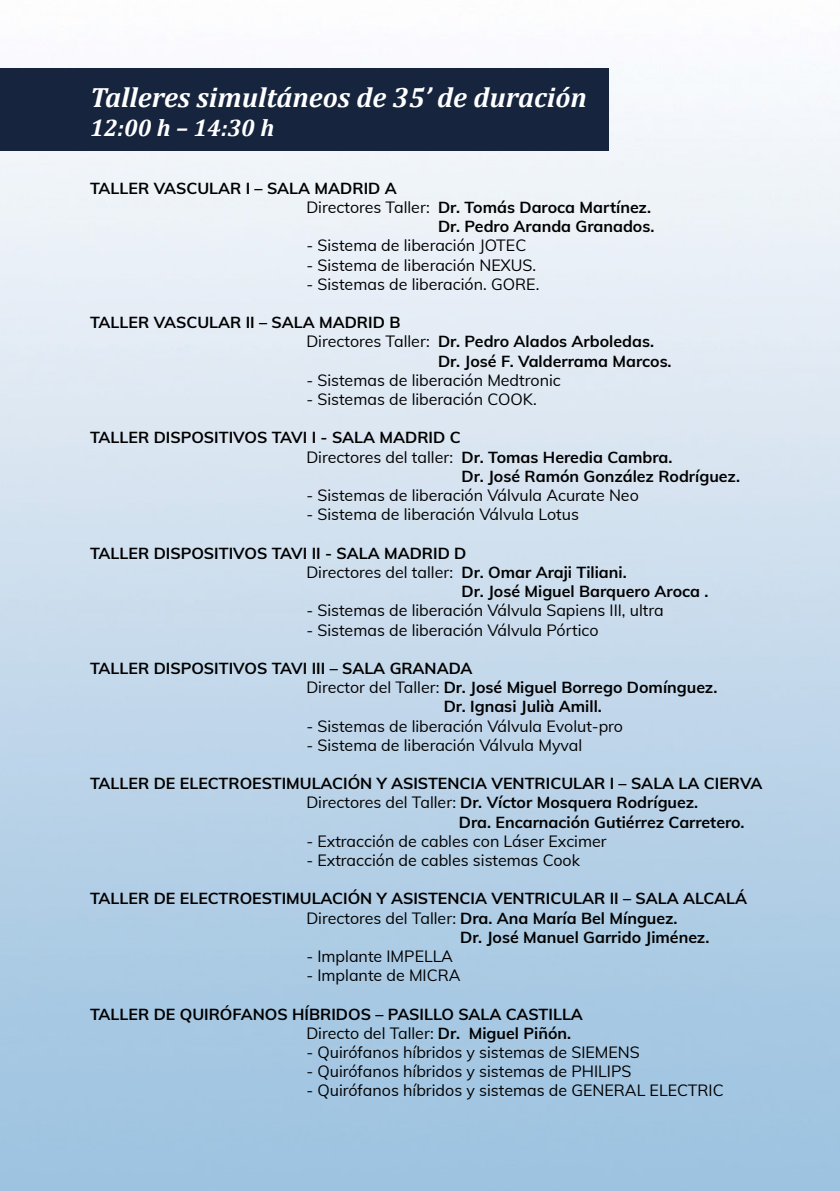
<style>
.page{position:relative;width:840px;height:1191px;background:#fff}
.page>*{position:absolute;margin:0;border:0;box-sizing:border-box;transform-origin:0 0}
.t1{font:italic 700 28px "Cambria";color:#fff}
.t2{font:italic 700 24px "Cambria";color:#fff}
.t3{font:700 16px/19.2px "Muli";color:#000}
.t4{font:16px "Muli";color:#000}
.s1{font-weight:400}
.s2{font-weight:700}
</style>
<div class="page">
<img style="left:0;top:62px;width:839px;height:1129px">
<div style="left:0;top:68px;width:608px;height:82px;background:#16253d"></div>
<h1 class="t1" style="left:90px;top:78px;width:498px">Talleres simultáneos de 35’ de duración</h1>
<h2 class="t2" style="left:90px;top:111px;width:185px">12:00 h – 14:30 h</h2>
<p class="t3" style="left:90px;top:178px;width:308px">TALLER VASCULAR I – SALA MADRID A</p>
<p class="t3" style="left:306px;top:197px;width:346px"><span class="s1">Directores Taller:</span> Dr. Tomás Daroca Martínez.</p>
<p class="t3" style="left:438px;top:216px;width:218px">Dr. Pedro Aranda Granados.</p>
<p class="t4" style="left:306px;top:234px;width:221px">- Sistema de liberación JOTEC</p>
<p class="t4" style="left:306px;top:253px;width:231px">- Sistema de liberación NEXUS.</p>
<p class="t4" style="left:306px;top:272px;width:234px">- Sistemas de liberación. GORE.</p>
<p class="t3" style="left:90px;top:312px;width:311px">TALLER VASCULAR II – SALA MADRID B</p>
<p class="t3" style="left:306px;top:331px;width:349px"><span class="s1">Directores Taller:</span> Dr. Pedro Alados Arboledas.</p>
<p class="t3" style="left:438px;top:350px;width:235px">Dr. José F. Valderrama Marcos.</p>
<p class="t4" style="left:306px;top:368px;width:256px">- Sistemas de liberación Medtronic</p>
<p class="t4" style="left:306px;top:387px;width:232px">- Sistemas de liberación COOK.</p>
<p class="t3" style="left:90px;top:427px;width:372px">TALLER DISPOSITIVOS TAVI I - SALA MADRID C</p>
<p class="t3" style="left:306px;top:446px;width:367px"><span class="s1">Directores del taller:</span> Dr. Tomas Heredia Cambra.</p>
<p class="t3" style="left:461px;top:466px;width:280px">Dr. José Ramón González Rodríguez.</p>
<p class="t4" style="left:306px;top:483px;width:334px">- Sistemas de liberación Válvula Acurate Neo</p>
<p class="t4" style="left:306px;top:503px;width:274px">- Sistema de liberación Válvula Lotus</p>
<p class="t3" style="left:90px;top:542px;width:377px">TALLER DISPOSITIVOS TAVI II - SALA MADRID D</p>
<p class="t4" style="left:306px;top:560px;width:321px">Directores del taller: <span class="s2">Dr. Omar Araji Tiliani.</span></p>
<p class="t3" style="left:461px;top:581px;width:248px">Dr. José Miguel Barquero Aroca .</p>
<p class="t4" style="left:306px;top:599px;width:359px">- Sistemas de liberación Válvula Sapiens III, ultra</p>
<p class="t4" style="left:306px;top:618px;width:293px">- Sistemas de liberación Válvula Pórtico</p>
<p class="t3" style="left:90px;top:658px;width:384px">TALLER DISPOSITIVOS TAVI III – SALA GRANADA</p>
<p class="t3" style="left:306px;top:677px;width:412px"><span class="s1">Director del Taller:</span> Dr. José Miguel Borrego Domínguez.</p>
<p class="t3" style="left:443px;top:696px;width:159px">Dr. Ignasi Julià Amill.</p>
<p class="t4" style="left:306px;top:714px;width:318px">- Sistemas de liberación Válvula Evolut-pro</p>
<p class="t4" style="left:306px;top:733px;width:277px">- Sistema de liberación Válvula Myval</p>
<p class="t3" style="left:90px;top:773px;width:673px">TALLER DE ELECTROESTIMULACIÓN Y ASISTENCIA VENTRICULAR I – SALA LA CIERVA</p>
<p class="t3" style="left:306px;top:792px;width:393px"><span class="s1">Directores del Taller:</span> Dr. Víctor Mosquera Rodríguez.</p>
<p class="t3" style="left:458px;top:811px;width:287px">Dra. Encarnación Gutiérrez Carretero.</p>
<p class="t4" style="left:306px;top:829px;width:302px">- Extracción de cables con Láser Excimer</p>
<p class="t4" style="left:306px;top:848px;width:275px">- Extracción de cables sistemas Cook</p>
<p class="t3" style="left:90px;top:888px;width:658px">TALLER DE ELECTROESTIMULACIÓN Y ASISTENCIA VENTRICULAR II – SALA ALCALÁ</p>
<p class="t3" style="left:306px;top:907px;width:372px"><span class="s1">Directores del Taller:</span> Dra. Ana María Bel Mínguez.</p>
<p class="t3" style="left:460px;top:926px;width:250px">Dr. José Manuel Garrido Jiménez.</p>
<p class="t4" style="left:306px;top:944px;width:148px">- Implante IMPELLA</p>
<p class="t4" style="left:306px;top:963px;width:155px">- Implante de MICRA</p>
<p class="t3" style="left:306px;top:1003px;width:278px;text-indent:-216px">TALLER DE QUIRÓFANOS HÍBRIDOS – PASILLO SALA CASTILLA<br><span class="s1">Directo del Taller:</span> Dr. Miguel Piñón.</p>
<p class="t4" style="left:306px;top:1040px;width:335px">- Quirófanos híbridos y sistemas de SIEMENS</p>
<p class="t4" style="left:306px;top:1059px;width:326px">- Quirófanos híbridos y sistemas de PHILIPS</p>
<p class="t4" style="left:306px;top:1079px;width:418px">- Quirófanos híbridos y sistemas de GENERAL ELECTRIC</p>
</div>
